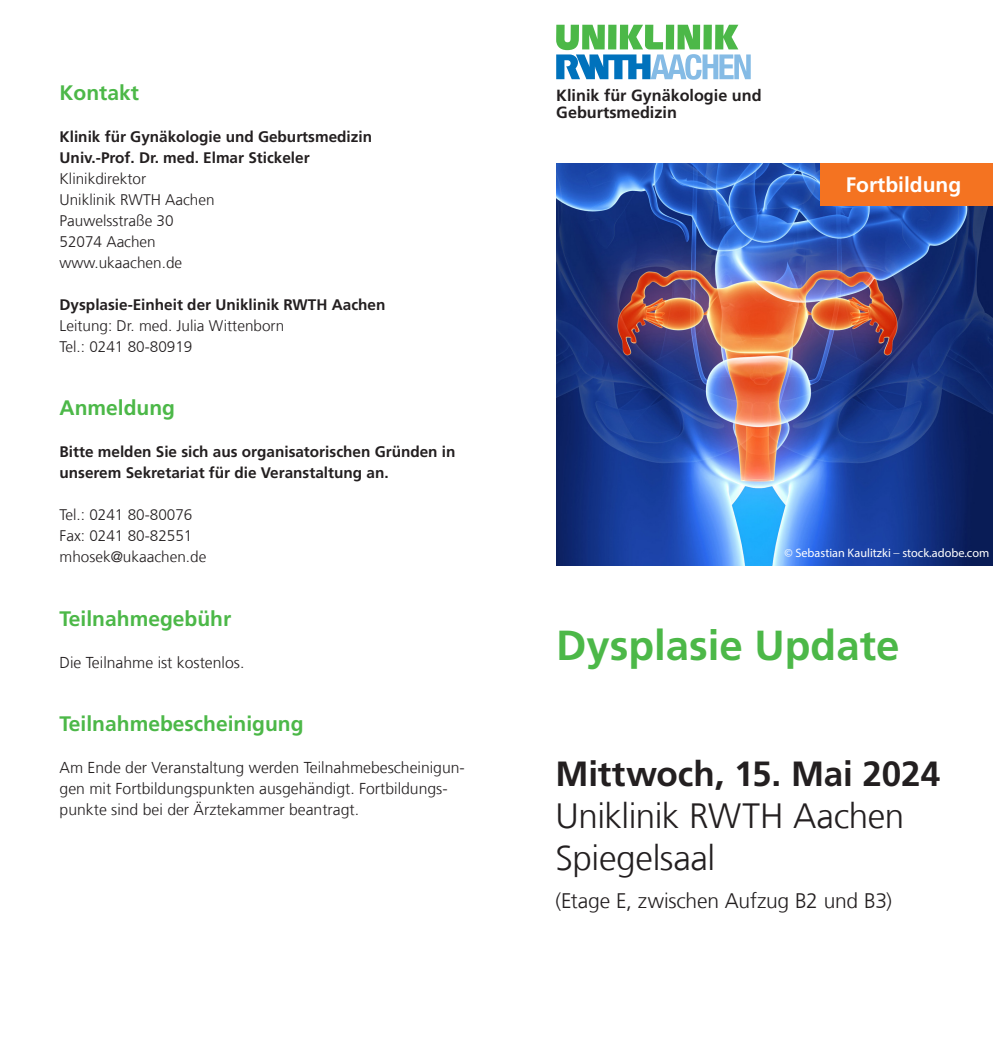
<style>
.page{position:relative;width:993px;height:1042px;background:#fff}
.page>*{position:absolute;margin:0;border:0;box-sizing:border-box;transform-origin:0 0}
.t1{font:700 42px "Frutiger LT Com";color:#4cb848}
.t2{font:300 35px/42px "Frutiger LT Com";letter-spacing:-.015em;color:#231f20}
.t3{font:700 35px "Frutiger LT Com";letter-spacing:-.005em;color:#231f20}
.t4{font:700 21px "Frutiger LT Com";color:#4cb848}
.t5{font:300 21px "Frutiger LT Com";letter-spacing:-.01em;color:#231f20}
.t6{font:700 21px "Frutiger LT Com";color:#fff}
.t7{font:700 16.1px/17.5px "Frutiger LT Com";color:#231f20}
.t8{font:300 15.75px/21px "Frutiger LT Com";color:#231f20}
.t9{font:700 15.4px/21px "Frutiger LT Com";color:#231f20}
.t10{font:300 15.4px/21px "Frutiger LT Com";color:#231f20}
.t11{font:12.25px "Myriad Pro";color:#fff}
.s1{font-family:"Frutiger LT Com";font-weight:300}
</style>
<div class="page">
<img style="left:556px;top:164px;width:436px;height:402px">
<div style="left:820px;top:163px;width:172px;height:42px;background:#f47321"></div>
<svg style="left:556px;top:25px;width:194px;height:55px"></svg>
<h3 class="t4" style="left:60px;top:81px;width:81px">Kontakt</h3>
<p class="t9" style="left:60px;top:127px;width:314px">Klinik für Gynäkologie und Geburtsmedizin<br>Univ.-Prof. Dr. med. Elmar Stickeler</p>
<p class="t10" style="left:60px;top:169px;width:156px">Klinikdirektor<br>Uniklinik RWTH Aachen<br>Pauwelsstraße 30<br>52074 Aachen www.ukaachen.de</p>
<p class="t9" style="left:60px;top:295px;width:327px">Dysplasie-Einheit der Uniklinik RWTH Aachen</p>
<p class="t10" style="left:60px;top:316px;width:226px">Leitung: Dr. med. Julia Wittenborn<br>Tel.: 0241 80-80919</p>
<h3 class="t4" style="left:60px;top:396px;width:117px">Anmeldung</h3>
<p class="t9" style="left:60px;top:442px;width:397px">Bitte melden Sie sich aus organisatorischen Gründen in unserem Sekretariat für die Veranstaltung an.</p>
<p class="t10" style="left:60px;top:505px;width:148px">Tel.: 0241 80-80076<br>Fax: 0241 80-82551 mhosek@ukaachen.de</p>
<h3 class="t4" style="left:60px;top:606px;width:173px">Teilnahmegebühr</h3>
<p class="t8" style="left:60px;top:652px;width:186px">Die Teilnahme ist kostenlos.</p>
<h3 class="t4" style="left:60px;top:711px;width:245px">Teilnahmebescheinigung</h3>
<p class="t8" style="left:60px;top:757px;width:406px">Am Ende der Veranstaltung werden Teilnahmebescheinigun&shy;gen mit Fortbildungspunkten ausgehändigt. Fortbildungs&shy;punkte sind bei der Ärztekammer beantragt.</p>
<p class="t7" style="left:556px;top:87px;width:207px">Klinik für Gynäkologie und<br>Geburtsmedizin</p>
<h3 class="t6" style="left:845px;top:173px;width:117px">Fortbildung</h3>
<p class="t11" style="left:784px;top:546px;width:206px">© Sebastian Kaulitzki <span class="s1">–</span> stock.adobe.com</p>
<h1 class="t1" style="left:556px;top:621px;width:345px">Dysplasie Update</h1>
<h2 class="t3" style="left:555px;top:753px;width:386px">Mittwoch, 15. Mai 2024</h2>
<h2 class="t2" style="left:555px;top:795px;width:350px">Uniklinik RWTH Aachen<br>Spiegelsaal</h2>
<h3 class="t5" style="left:555px;top:889px;width:338px">(Etage E, zwischen Aufzug B2 und B3)</h3>
</div>
